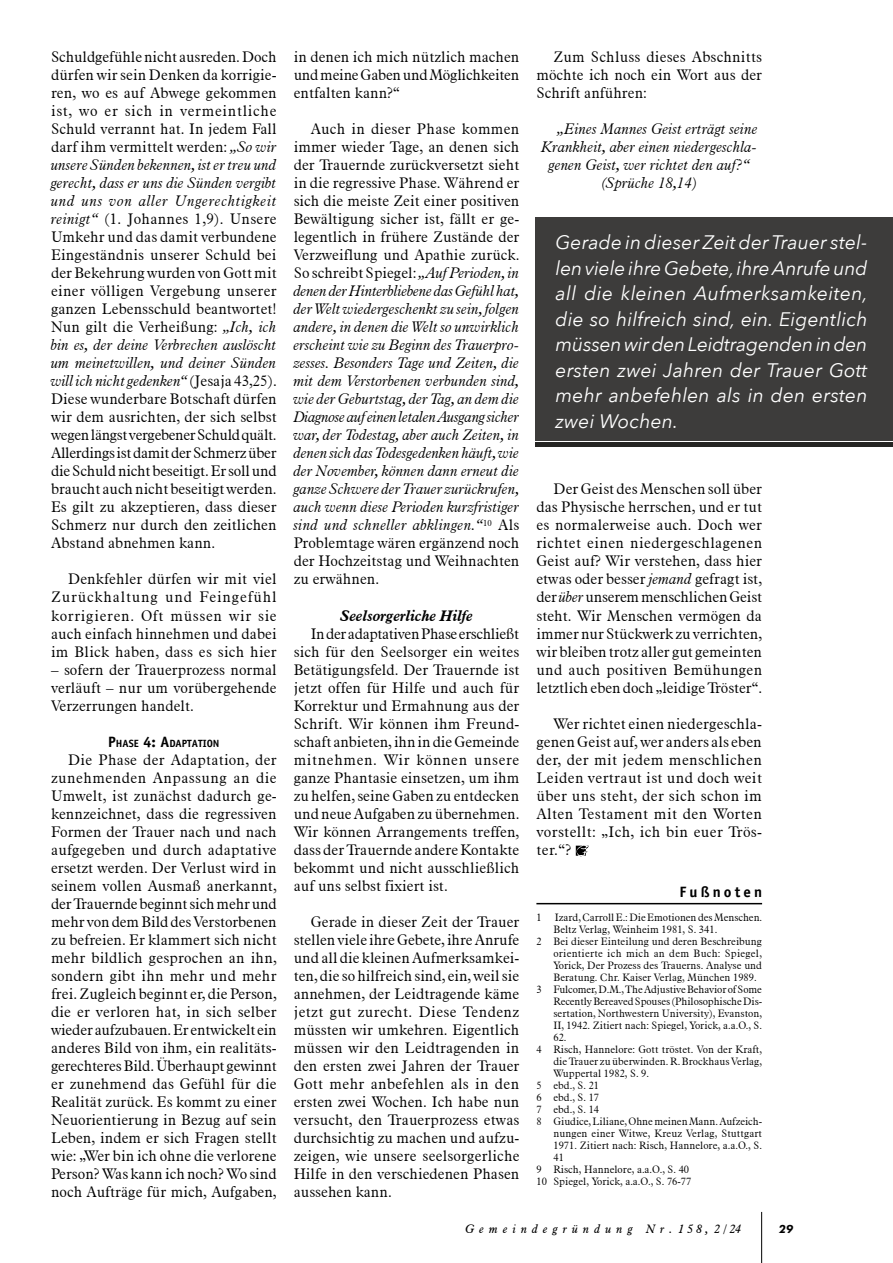
<style>
.page{position:relative;width:893px;height:1263px;background:#fff}
.page>*{position:absolute;margin:0;border:0;box-sizing:border-box;transform-origin:0 0}
.t1{font:italic 19.5px/25.5px "Avenir Next";letter-spacing:.01em;color:#fff;text-align:justify}
.t2{font:300 15px/18px "Aldine 721 BT";color:#000;text-align:justify}
.t3{font:italic 300 15px/18px "Aldine 721 BT";color:#000;text-align:justify}
.t4{font:italic 700 15px "Aldine 721 BT";color:#000}
.t5{font:700 15px "Officina Sans";letter-spacing:.205em;color:#000}
.t6{font:italic 12px "Aldine 721 BT";letter-spacing:.42em;color:#000}
.t7{font:italic 800 12px "Futura PT";color:#000}
.t8{font:300 10.5px "Aldine 721 BT";color:#000}
.t9{font:300 10.5px "Aldine 721 BT";letter-spacing:.02em;color:#000}
.t10{font:700 10.5px "Officina Sans";color:#000}
.s1{font-style:italic}
.s2{font-size:15px}
.s3{font-style:normal}
</style>
<div class="page">
<hr style="left:761px;top:1212px;width:1px;height:51px;background:#000">
<svg style="left:576px;top:845px;width:13px;height:11px"></svg>
<hr style="left:536px;top:903px;width:226px;height:1px;background:#000">
<div style="left:536px;top:217px;width:357px;height:224px;background:#3d3c3b"></div>
<hr style="left:536px;top:442px;width:357px;height:4px;background:#252523">
<p class="t2" style="left:51px;top:48px;width:227px">Schuldgefühle nicht ausreden. Doch dürfen wir sein Denken da korrigie&shy;ren, wo es auf Abwege gekommen ist, wo er sich in vermeintliche Schuld verrannt hat. In jedem Fall darf ihm vermittelt werden: <span class="s1">„So wir unsere Sünden bekennen, ist er treu und gerecht, dass er uns die Sünden vergibt und uns von aller Ungerechtigkeit reinigt“</span> (1. Johannes 1,9). Unsere Umkehr und das damit verbundene Eingeständnis unserer Schuld bei der Bekehrung wurden von Gott mit einer völligen Vergebung unserer ganzen Lebensschuld beantwortet!<br>Nun gilt die Verheißung: <span class="s1">„Ich, ich bin es, der deine Verbrechen auslöscht um meinetwillen, und deiner Sünden will ich nicht gedenken“</span> (Jesaja 43,25).<br>Diese wunderbare Botschaft dürfen wir dem ausrichten, der sich selbst wegen längst vergebener Schuld quält.<br>Allerdings ist damit der Schmerz über die Schuld nicht beseitigt. Er soll und braucht auch nicht beseitigt werden.<br>Es gilt zu akzeptieren, dass dieser Schmerz nur durch den zeitlichen Abstand abnehmen kann.</p>
<p class="t2" style="left:51px;top:570px;width:227px;text-indent:17px">Denkfehler dürfen wir mit viel Zurückhaltung und Feingefühl korrigieren. Oft müssen wir sie auch einfach hinnehmen und dabei im Blick haben, dass es sich hier</p>
<p class="t2" style="left:51px;top:660px;width:227px">– sofern der Trauerprozess normal verläuft – nur um vorübergehende Verzerrungen handelt.</p>
<p class="t10" style="left:108px;top:736px;width:113px"><span class="s2">P</span>HASE <span class="s2">4: A</span>DAPTATION</p>
<p class="t2" style="left:51px;top:750px;width:227px;text-indent:17px">Die Phase der Adaptation, der zunehmenden Anpassung an die Umwelt, ist zunächst dadurch ge&shy;kennzeichnet, dass die regressiven Formen der Trauer nach und nach aufgegeben und durch adaptative ersetzt werden. Der Verlust wird in seinem vollen Ausmaß anerkannt, der Trauernde beginnt sich mehr und mehr von dem Bild des Verstorbenen zu befreien. Er klammert sich nicht mehr bildlich gesprochen an ihn, sondern gibt ihn mehr und mehr frei. Zugleich beginnt er, die Person, die er verloren hat, in sich selber wieder aufzubauen. Er entwickelt ein anderes Bild von ihm, ein realitäts&shy;gerechteres Bild. Überhaupt gewinnt er zunehmend das Gefühl für die Realität zurück. Es kommt zu einer Neuorientierung in Bezug auf sein Leben, indem er sich Fragen stellt wie: „Wer bin ich ohne die verlorene Person? Was kann ich noch? Wo sind noch Aufträge für mich, Aufgaben,</p>
<p class="t2" style="left:294px;top:48px;width:227px">in denen ich mich nützlich machen und meine Gaben und Möglichkeiten entfalten kann?“</p>
<p class="t3" style="left:294px;top:120px;width:227px;text-indent:17px"><span class="s3">Auch in dieser Phase kommen immer wieder Tage, an denen sich der Trauernde zurückversetzt sieht in die regressive Phase. Während er sich die meiste Zeit einer positiven Bewältigung sicher ist, fällt er ge&shy;legentlich in frühere Zustände der Verzweiflung und Apathie zurück.<br>So schreibt Spiegel:</span> „Auf Perioden, in denen der Hinterbliebene das Gefühl hat, der Welt wiedergeschenkt zu sein, folgen andere, in denen die Welt so unwirklich erscheint wie zu Beginn des Trauerpro&shy;zesses. Besonders Tage und Zeiten, die mit dem Verstorbenen verbunden sind, wie der Geburtstag, der Tag, an dem die Diagnose auf einen letalen Ausgang sicher war, der Todestag, aber auch Zeiten, in denen sich das Todesgedenken häuft, wie der November, können dann erneut die ganze Schwere der Trauer zurückrufen, auch wenn diese Perioden kurzfristiger sind und schneller abklingen.“<sup>10</sup> <span class="s3">Als Problemtage wären ergänzend noch der Hochzeitstag und Weihnachten zu erwähnen.</span></p>
<p class="t4" style="left:340px;top:606px;width:135px">Seelsorgerliche Hilfe</p>
<p class="t2" style="left:294px;top:624px;width:227px;text-indent:17px">In der adaptativen Phase erschließt sich für den Seelsorger ein weites Betätigungsfeld. Der Trauernde ist jetzt offen für Hilfe und auch für Korrektur und Ermahnung aus der Schrift. Wir können ihm Freund&shy;schaft anbieten, ihn in die Gemeinde mitnehmen. Wir können unsere ganze Phantasie einsetzen, um ihm zu helfen, seine Gaben zu entdecken und neue Aufgaben zu übernehmen.<br>Wir können Arrangements treffen, dass der Trauernde andere Kontakte bekommt und nicht ausschließlich auf uns selbst fixiert ist.</p>
<p class="t2" style="left:294px;top:912px;width:227px;text-indent:17px">Gerade in dieser Zeit der Trauer stellen viele ihre Gebete, ihre Anrufe und all die kleinen Aufmerksamkei&shy;ten, die so hilfreich sind, ein, weil sie annehmen, der Leidtragende käme jetzt gut zurecht. Diese Tendenz müssten wir umkehren. Eigentlich müssen wir den Leidtragenden in den ersten zwei Jahren der Trauer Gott mehr anbefehlen als in den ersten zwei Wochen. Ich habe nun versucht, den Trauerprozess etwas durchsichtig zu machen und aufzu&shy;zeigen, wie unsere seelsorgerliche Hilfe in den verschiedenen Phasen aussehen kann.</p>
<p class="t2" style="left:536px;top:48px;width:227px;text-indent:17px">Zum Schluss dieses Abschnitts möchte ich noch ein Wort aus der Schrift anführen:</p>
<p class="t3" style="left:558px;top:120px;width:202px">„Eines Mannes Geist erträgt seine</p>
<p class="t3" style="left:542px;top:138px;width:217px">Krankheit, aber einen niedergeschla-</p>
<p class="t3" style="left:549px;top:156px;width:202px">genen Geist, wer richtet den auf?“</p>
<p class="t3" style="left:601px;top:174px;width:97px">(Sprüche 18,14)</p>
<p class="t1" style="left:556px;top:229px;width:314px">Gerade in dieser Zeit der Trauer stel&shy;len viele ihre Gebete, ihre Anrufe und all die kleinen Aufmerksamkeiten, die so hilfreich sind, ein. Eigentlich müssen wir den Leidtragenden in den ersten zwei Jahren der Trauer Gott mehr anbefehlen als in den ersten zwei Wochen.</p>
<p class="t2" style="left:536px;top:480px;width:227px;text-indent:17px">Der Geist des Menschen soll über das Physische herrschen, und er tut es normalerweise auch. Doch wer richtet einen niedergeschlagenen Geist auf? Wir verstehen, dass hier etwas oder besser <span class="s1">jemand</span> gefragt ist, der <span class="s1">über</span> unserem menschlichen Geist steht. Wir Menschen vermögen da immer nur Stückwerk zu verrichten, wir bleiben trotz aller gut gemeinten und auch positiven Bemühungen letztlich eben doch „leidige Tröster“.</p>
<p class="t2" style="left:536px;top:714px;width:227px;text-indent:17px">Wer richtet einen niedergeschla&shy;genen Geist auf, wer anders als eben der, der mit jedem menschlichen Leiden vertraut ist und doch weit über uns steht, der sich schon im Alten Testament mit den Worten vorstellt: „Ich, ich bin euer Trös&shy;ter.“?</p>
<p class="t5" style="left:679px;top:882px;width:84px">Fußnoten</p>
<p class="t8" style="left:536px;top:910px;width:7px">1</p>
<p class="t8" style="left:555px;top:910px;width:209px">Izard, Carroll E.: Die Emotionen des Menschen.</p>
<p class="t8" style="left:553px;top:922px;width:165px">Beltz Verlag, Weinheim 1981, S. 341.</p>
<p class="t8" style="left:536px;top:934px;width:227px">2 Bei dieser Einteilung und deren Beschreibung</p>
<p class="t9" style="left:553px;top:946px;width:210px">orientierte ich mich an dem Buch: Spiegel,</p>
<p class="t8" style="left:553px;top:958px;width:210px">Yorick, Der Prozess des Trauerns. Analyse und</p>
<p class="t8" style="left:553px;top:970px;width:205px">Beratung. Chr. Kaiser Verlag, München 1989.</p>
<p class="t8" style="left:536px;top:982px;width:227px">3 Fulcomer, D.M., The Adjustive Behavior of Some</p>
<p class="t8" style="left:553px;top:994px;width:210px">Recently Bereaved Spouses (Philosophische Dis-</p>
<p class="t8" style="left:553px;top:1006px;width:210px">sertation, Northwestern University), Evanston,</p>
<p class="t8" style="left:553px;top:1018px;width:210px">II, 1942. Zitiert nach: Spiegel, Yorick, a.a.O., S.</p>
<p class="t8" style="left:553px;top:1030px;width:15px">62.</p>
<p class="t8" style="left:536px;top:1042px;width:227px">4 Risch, Hannelore: Gott tröstet. Von der Kraft,</p>
<p class="t8" style="left:553px;top:1054px;width:210px">die Trauer zu überwinden. R. Brockhaus Verlag,</p>
<p class="t8" style="left:553px;top:1066px;width:97px">Wuppertal 1982, S. 9.</p>
<p class="t8" style="left:536px;top:1078px;width:64px">5 ebd., S. 21</p>
<p class="t8" style="left:536px;top:1090px;width:64px">6 ebd., S. 17</p>
<p class="t8" style="left:536px;top:1102px;width:64px">7 ebd., S. 14</p>
<p class="t8" style="left:536px;top:1114px;width:227px">8 Giudice, Liliane, Ohne meinen Mann. Aufzeich-</p>
<p class="t8" style="left:553px;top:1126px;width:210px">nungen einer Witwe, Kreuz Verlag, Stuttgart</p>
<p class="t8" style="left:553px;top:1138px;width:210px">1971. Zitiert nach: Risch, Hannelore, a.a.O., S.</p>
<p class="t8" style="left:553px;top:1150px;width:12px">41</p>
<p class="t8" style="left:536px;top:1162px;width:154px">9 Risch, Hannelore, a.a.O., S. 40</p>
<p class="t8" style="left:536px;top:1174px;width:156px">10 Spiegel, Yorick, a.a.O., S. 76-77</p>
<p class="t6" style="left:465px;top:1221px;width:278px">Gemeindegründung Nr. 1 5 8 , 2 / 24</p>
<p class="t7" style="left:779px;top:1221px;width:16px">29</p>
</div>
